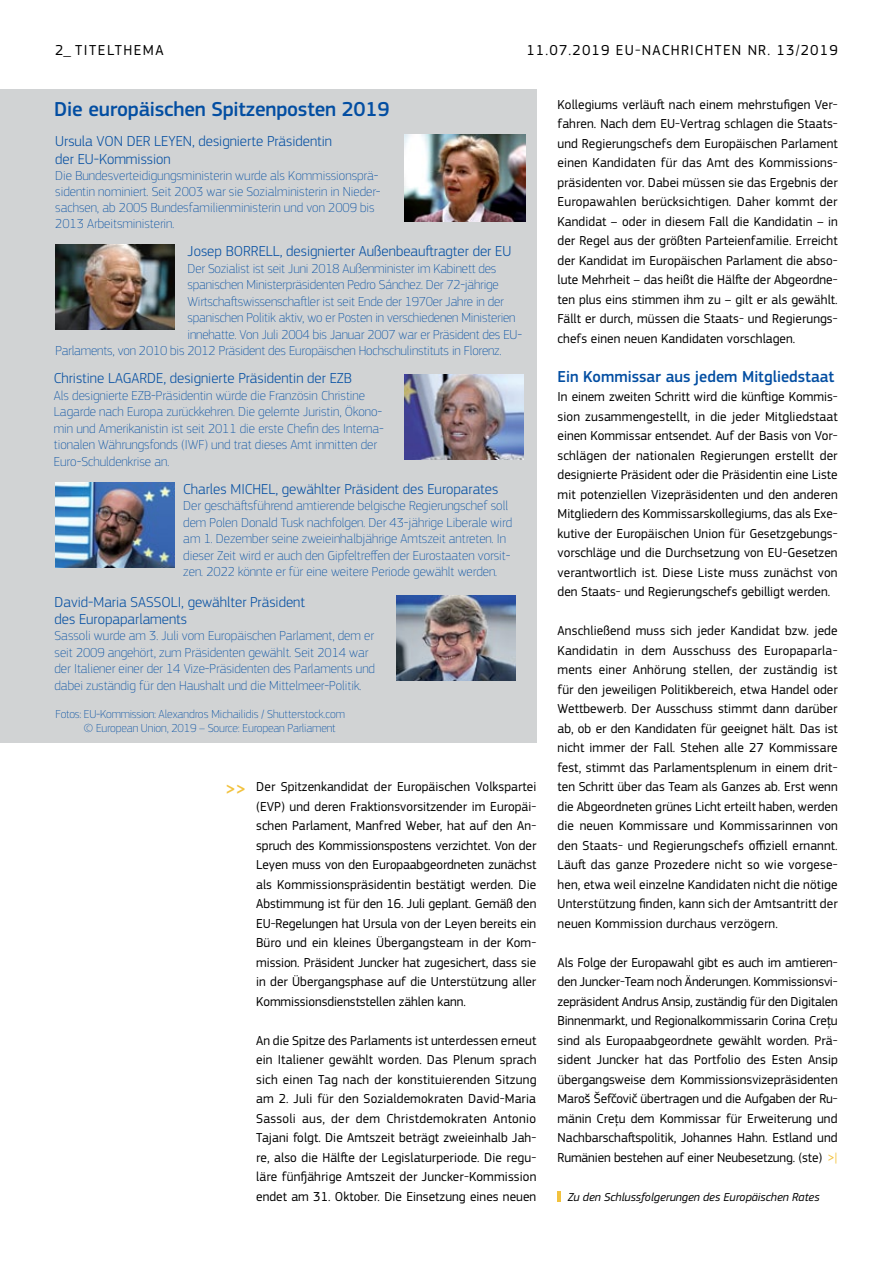
<style>
.page{position:relative;width:893px;height:1263px;background:#fff}
.page>*{position:absolute;margin:0;border:0;box-sizing:border-box;transform-origin:0 0}
.t1{font:500 21px "EC Square Sans Pro";letter-spacing:-.01em;color:#034ea2}
.t2{font:500 18px "EC Square Sans Pro";color:#f2c23e}
.t3{font:500 16.5px "EC Square Sans Pro";color:#034ea2}
.t4{font:300 15px/18px "EC Square Sans Pro";color:#034ea2}
.t5{font:15px "EC Square Sans Pro";letter-spacing:.08em;color:#000}
.t6{font:13.5px/19.5px "EC Square Sans Pro";letter-spacing:.005em;color:#000;text-align:justify}
.t7{font:100 13.5px/16.5px "EC Square Sans Pro";color:#034ea2}
.t8{font:100 12px/13.5px "EC Square Sans Pro";letter-spacing:-.01em;color:#034ea2}
.t9{font:italic 12px "EC Square Sans Pro";color:#000}
.s1{color:#f2c23e}
</style>
<div class="page">
<svg style="left:558px;top:1191px;width:3px;height:10px"></svg>
<div style="left:0;top:89px;width:536px;height:654px;background:#d1d3d4"></div>
<img style="left:404px;top:134px;width:122px;height:87px">
<img style="left:396px;top:596px;width:119px;height:85px">
<img style="left:56px;top:482px;width:119px;height:85px">
<img style="left:56px;top:245px;width:119px;height:85px">
<img style="left:405px;top:374px;width:119px;height:85px">
<p class="t5" style="left:55px;top:41px;width:39px">2_ Titelthema</p>
<p class="t5" style="left:526px;top:42px;width:313px">11.07.2019 EU-NACHRICHTEN NR. 13/2019</p>
<h1 class="t1" style="left:54px;top:97px;width:337px">Die europäischen Spitzenposten 2019</h1>
<p class="t4" style="left:55px;top:132px;width:278px">Ursula VON DER LEYEN, designierte Präsidentin der EU-Kommission</p>
<p class="t7" style="left:55px;top:167px;width:327px">Die Bundesverteidigungsministerin wurde als Kommissionsprä&shy;sidentin nominiert. Seit 2003 war sie Sozialministerin in Nieder&shy;sachsen, ab 2005 Bundesfamilienministerin und von 2009 bis 2013 Arbeitsministerin.</p>
<p class="t4" style="left:188px;top:242px;width:325px">Josep BORRELL, designierter Außenbeauftragter der EU</p>
<p class="t7" style="left:188px;top:260px;width:310px">Der Sozialist ist seit Juni 2018 Außenminister im Kabinett des</p>
<p class="t7" style="left:188px;top:276px;width:313px">spanischen Ministerpräsidenten Pedro Sánchez. Der 72-jährige</p>
<p class="t7" style="left:188px;top:293px;width:318px">Wirtschaftswissenschaftler ist seit Ende der 1970er Jahre in der</p>
<p class="t7" style="left:188px;top:309px;width:329px">spanischen Politik aktiv, wo er Posten in verschiedenen Ministerien</p>
<p class="t7" style="left:188px;top:326px;width:336px">innehatte. Von Juli 2004 bis Januar 2007 war er Präsident des EU-</p>
<p class="t7" style="left:55px;top:342px;width:448px">Parlaments, von 2010 bis 2012 Präsident des Europäischen Hochschulinstituts in Florenz.</p>
<p class="t4" style="left:54px;top:369px;width:300px">Christine LAGARDE, designierte Präsidentin der EZB</p>
<p class="t7" style="left:54px;top:387px;width:331px">Als designierte EZB-Präsidentin würde die Französin Christine Lagarde nach Europa zurückkehren. Die gelernte Juristin, Ökono&shy;min und Amerikanistin ist seit 2011 die erste Chefin des Interna&shy;tionalen Währungsfonds (IWF) und trat dieses Amt inmitten der Euro-Schuldenkrise an.</p>
<p class="t4" style="left:183px;top:480px;width:316px">Charles MICHEL, gewählter Präsident des Europarates</p>
<p class="t7" style="left:183px;top:497px;width:330px">Der geschäftsführend amtierende belgische Regierungschef soll dem Polen Donald Tusk nachfolgen. Der 43-jährige Liberale wird am 1. Dezember seine zweieinhalbjährige Amtszeit antreten. In dieser Zeit wird er auch den Gipfeltreffen der Eurostaaten vorsit&shy;zen. 2022 könnte er für eine weitere Periode gewählt werden.</p>
<p class="t4" style="left:55px;top:594px;width:252px;line-height:16.5px">David-Maria SASSOLI, gewählter Präsident des Europaparlaments</p>
<p class="t7" style="left:55px;top:627px;width:322px">Sassoli wurde am 3. Juli vom Europäischen Parlament, dem er seit 2009 angehört, zum Präsidenten gewählt. Seit 2014 war der Italiener einer der 14 Vize-Präsidenten des Parlaments und dabei zuständig für den Haushalt und die Mittelmeer-Politik.</p>
<p class="t8" style="left:84px;top:707px;width:263px;text-indent:-28px">Fotos: EU-Kommission: Alexandros Michailidis / Shutterstock.com © European Union, 2019 – Source: European Parliament</p>
<h2 class="t2" style="left:225px;top:778px;width:22px">&gt;&gt;</h2>
<p class="t6" style="left:256px;top:777px;width:282px">Der Spitzenkandidat der Europäischen Volkspartei (EVP) und deren Fraktionsvorsitzender im Europäi&shy;schen Parlament, Manfred Weber, hat auf den An&shy;spruch des Kommissionspostens verzichtet. Von der Leyen muss von den Europaabgeordneten zunächst als Kommissionspräsidentin bestätigt werden. Die Abstimmung ist für den 16. Juli geplant. Gemäß den EU-Regelungen hat Ursula von der Leyen bereits ein Büro und ein kleines Übergangsteam in der Kom&shy;mission. Präsident Juncker hat zugesichert, dass sie in der Übergangsphase auf die Unterstützung aller Kommissionsdienststellen zählen kann.</p>
<p class="t6" style="left:256px;top:1031px;width:282px">An die Spitze des Parlaments ist unterdessen erneut ein Italiener gewählt worden. Das Plenum sprach sich einen Tag nach der konstituierenden Sitzung am 2. Juli für den Sozialdemokraten David-Maria Sassoli aus, der dem Christdemokraten Antonio Tajani folgt. Die Amtszeit beträgt zweieinhalb Jah&shy;re, also die Hälfte der Legislaturperiode. Die regu&shy;läre fünfjährige Amtszeit der Juncker-Kommission endet am 31. Oktober. Die Einsetzung eines neuen</p>
<p class="t6" style="left:558px;top:95px;width:282px">Kollegiums verläuft nach einem mehrstufigen Ver&shy;fahren. Nach dem EU-Vertrag schlagen die Staats&shy;und Regierungschefs dem Europäischen Parlament einen Kandidaten für das Amt des Kommissions&shy;präsidenten vor. Dabei müssen sie das Ergebnis der Europawahlen berücksichtigen. Daher kommt der Kandidat – oder in diesem Fall die Kandidatin – in der Regel aus der größten Parteienfamilie. Erreicht der Kandidat im Europäischen Parlament die abso&shy;lute Mehrheit – das heißt die Hälfte der Abgeordne&shy;ten plus eins stimmen ihm zu – gilt er als gewählt.<br>Fällt er durch, müssen die Staats- und Regierungs&shy;chefs einen neuen Kandidaten vorschlagen.</p>
<p class="t3" style="left:558px;top:367px;width:278px">Ein Kommissar aus jedem Mitgliedstaat</p>
<p class="t6" style="left:558px;top:387px;width:282px">In einem zweiten Schritt wird die künftige Kommis&shy;sion zusammengestellt, in die jeder Mitgliedstaat einen Kommissar entsendet. Auf der Basis von Vor&shy;schlägen der nationalen Regierungen erstellt der designierte Präsident oder die Präsidentin eine Liste mit potenziellen Vizepräsidenten und den anderen Mitgliedern des Kommissarskollegiums, das als Exe&shy;kutive der Europäischen Union für Gesetzgebungs&shy;vorschläge und die Durchsetzung von EU-Gesetzen verantwortlich ist. Diese Liste muss zunächst von den Staats- und Regierungschefs gebilligt werden.</p>
<p class="t6" style="left:558px;top:621px;width:282px">Anschließend muss sich jeder Kandidat bzw. jede Kandidatin in dem Ausschuss des Europaparla&shy;ments einer Anhörung stellen, der zuständig ist für den jeweiligen Politikbereich, etwa Handel oder Wettbewerb. Der Ausschuss stimmt dann darüber ab, ob er den Kandidaten für geeignet hält. Das ist nicht immer der Fall. Stehen alle 27 Kommissare fest, stimmt das Parlamentsplenum in einem drit&shy;ten Schritt über das Team als Ganzes ab. Erst wenn die Abgeordneten grünes Licht erteilt haben, werden die neuen Kommissare und Kommissarinnen von den Staats- und Regierungschefs offiziell ernannt.<br>Läuft das ganze Prozedere nicht so wie vorgese&shy;hen, etwa weil einzelne Kandidaten nicht die nötige Unterstützung finden, kann sich der Amtsantritt der neuen Kommission durchaus verzögern.</p>
<p class="t6" style="left:558px;top:953px;width:282px">Als Folge der Europawahl gibt es auch im amtieren&shy;den Juncker-Team noch Änderungen. Kommissionsvi&shy;zepräsident Andrus Ansip, zuständig für den Digitalen Binnenmarkt, und Regionalkommissarin Corina Creţu sind als Europaabgeordnete gewählt worden. Prä&shy;sident Juncker hat das Portfolio des Esten Ansip übergangsweise dem Kommissionsvizepräsidenten MaroŠ Šefčovič übertragen und die Aufgaben der Ru&shy;mänin Creţu dem Kommissar für Erweiterung und Nachbarschaftspolitik, Johannes Hahn. Estland und Rumänien bestehen auf einer Neubesetzung. (ste) <span class="s1">&gt;|</span></p>
<p class="t9" style="left:568px;top:1190px;width:253px">Zu den Schlussfolgerungen des Europäischen Rates</p>
</div>
